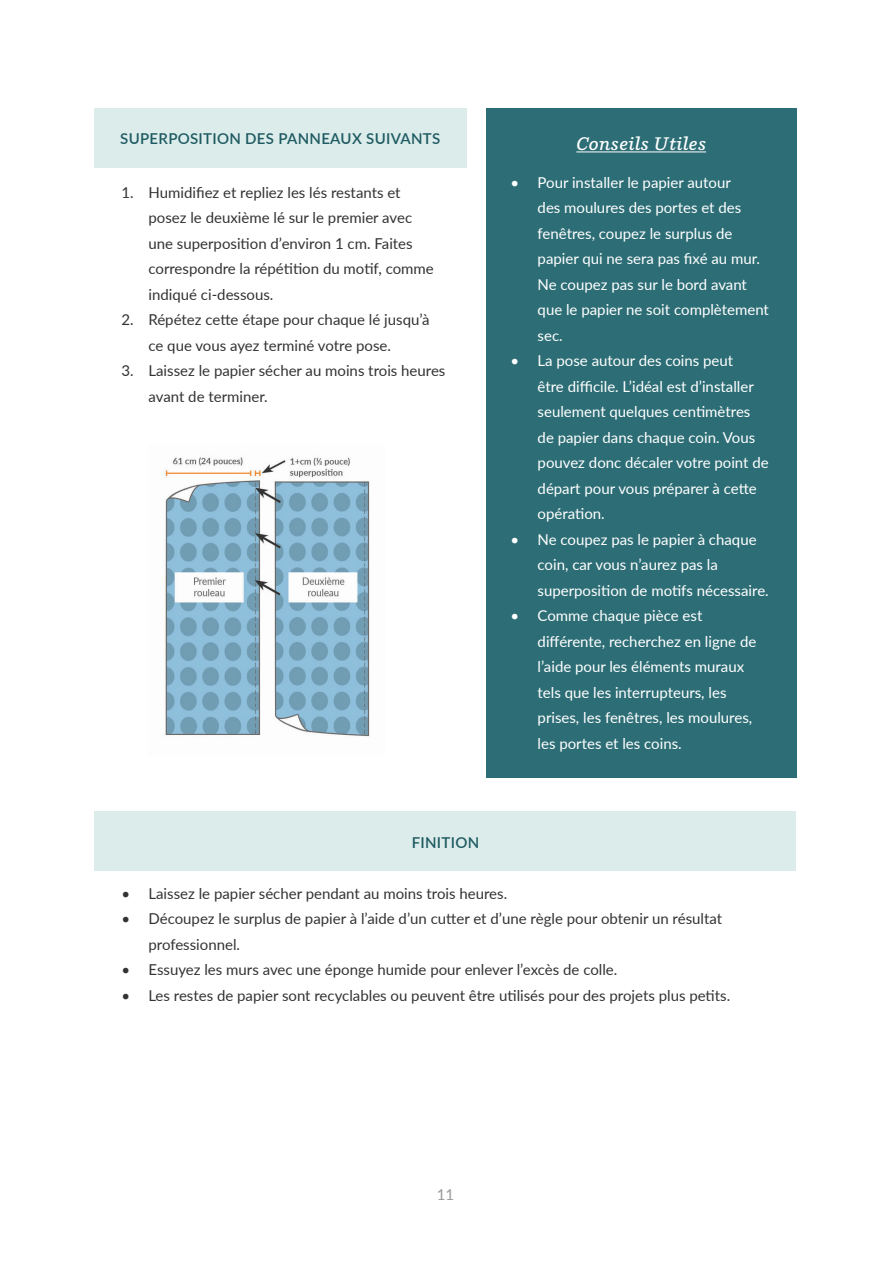
<style>
.page{position:relative;width:891px;height:1269px;background:#fff}
.page>*{position:absolute;margin:0;border:0;box-sizing:border-box;transform-origin:0 0}
.t1{font:italic 600 18px "Parry Pro";letter-spacing:.02em;color:#fff}
.t2{font:15px/25.5px "Lato";color:#fff}
.t3{font:15px/25.5px "Lato";color:#323332}
.t4{font:600 15px "Lato";letter-spacing:.02em;color:#1e5a61}
.t5{font:15px "Lato";color:#989999}
</style>
<div class="page">
<div style="left:94px;top:108px;width:373px;height:60px;background:#dbeceb"></div>
<img style="left:164px;top:457px;width:206px;height:280px">
<div style="left:486px;top:108px;width:310px;height:670px;background:#2d6e76"></div>
<hr style="left:576px;top:151px;width:130px;height:1px;background:#fff">
<div style="left:94px;top:812px;width:702px;height:59px;background:#dbeceb"></div>
<p class="t4" style="left:120px;top:128px;width:321px">SUPERPOSITION DES PANNEAUX SUIVANTS</p>
<p class="t1" style="left:576px;top:131px;width:131px">Conseils Utiles</p>
<p class="t2" style="left:538px;top:169px;width:233px;text-indent:-27px">• Pour installer le papier autour<br>des moulures des portes et des fenêtres, coupez le surplus de papier qui ne sera pas fixé au mur.<br>Ne coupez pas sur le bord avant que le papier ne soit complètement sec.</p>
<p class="t2" style="left:538px;top:347px;width:233px;text-indent:-27px">• La pose autour des coins peut<br>être difficile. L’idéal est d’installer seulement quelques centimètres de papier dans chaque coin. Vous pouvez donc décaler votre point de départ pour vous préparer à cette opération.</p>
<p class="t2" style="left:538px;top:526px;width:233px;text-indent:-27px">• Ne coupez pas le papier à chaque coin, car vous n’aurez pas la superposition de motifs nécessaire.</p>
<p class="t2" style="left:538px;top:602px;width:220px;text-indent:-27px">• Comme chaque pièce est différente, recherchez en ligne de l’aide pour les éléments muraux tels que les interrupteurs, les prises, les fenêtres, les moulures, les portes et les coins.</p>
<p class="t3" style="left:148px;top:179px;width:287px;text-indent:-27px">1. Humidifiez et repliez les lés restants et posez le deuxième lé sur le premier avec une superposition d’environ 1 cm. Faites correspondre la répétition du motif, comme indiqué ci-dessous.</p>
<p class="t3" style="left:148px;top:307px;width:283px;text-indent:-27px">2. Répétez cette étape pour chaque lé jusqu’à ce que vous ayez terminé votre pose.</p>
<p class="t3" style="left:148px;top:358px;width:298px;text-indent:-27px">3. Laissez le papier sécher au moins trois heures avant de terminer.</p>
<p class="t4" style="left:412px;top:831px;width:69px">FINITION</p>
<p class="t3" style="left:122px;top:880px;width:387px">• Laissez le papier sécher pendant au moins trois heures.</p>
<p class="t3" style="left:148px;top:905px;width:575px;text-indent:-27px">• Découpez le surplus de papier à l’aide d’un cutter et d’une règle pour obtenir un résultat professionnel.</p>
<p class="t3" style="left:122px;top:956px;width:497px">• Essuyez les murs avec une éponge humide pour enlever l’excès de colle.</p>
<p class="t3" style="left:122px;top:982px;width:610px">• Les restes de papier sont recyclables ou peuvent être utilisés pour des projets plus petits.</p>
<p class="t5" style="left:437px;top:1184px;width:19px">11</p>
</div>
